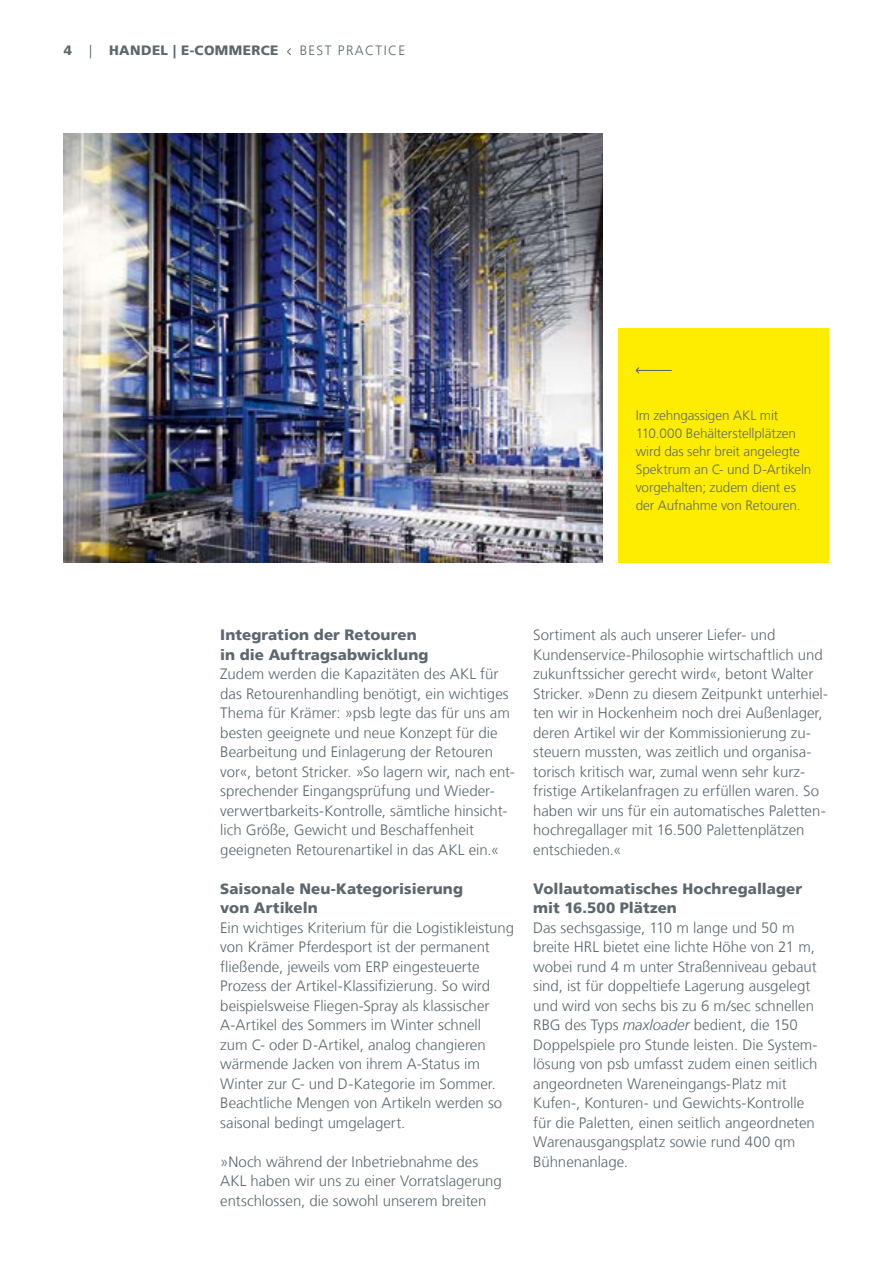
<style>
.page{position:relative;width:893px;height:1263px;background:#fff}
.page>*{position:absolute;margin:0;border:0;box-sizing:border-box;transform-origin:0 0}
.t1{font:300 15px/19.5px "Frutiger";color:#5c676e}
.t2{font:900 15px/19.5px "Frutiger";letter-spacing:.005em;color:#5c676e}
.t3{font:300 13.5px/18px "Frutiger";letter-spacing:-.005em;color:#5c676e}
.t4{font:900 13.5px "Frutiger";letter-spacing:.03em;color:#5c676e}
.t5{font:300 13.5px "Frutiger";letter-spacing:.1em;color:#5c676e}
.s1{font-family:"Frutiger LT";font-style:italic}
</style>
<div class="page">
<img style="left:64px;top:133px;width:539px;height:429px">
<div style="left:619px;top:328px;width:210px;height:234px;background:#ffed00"></div>
<svg style="left:636px;top:367px;width:36px;height:7px"></svg>
<svg style="left:287px;top:48px;width:4px;height:8px"></svg>
<p class="t4" style="left:64px;top:42px;width:10px">4</p>
<p class="t3" style="left:89px;top:42px;width:4px">|</p>
<p class="t4" style="left:109px;top:42px;width:171px">HANDEL | E-COMMERCE</p>
<p class="t5" style="left:300px;top:43px;width:107px">BEST PRACTICE</p>
<p class="t3" style="left:636px;top:406px;width:177px">Im zehngassigen AKL mit<br>110.000 Behälterstellplätzen wird das sehr breit angelegte<br>Spektrum an C- und D-Artikeln vorgehalten; zudem dient es der Aufnahme von Retouren.</p>
<p class="t2" style="left:220px;top:625px;width:210px">Integration der Retouren in die Auftragsabwicklung</p>
<p class="t1" style="left:220px;top:665px;width:296px">Zudem werden die Kapazitäten des AKL für das Retourenhandling benötigt, ein wichtiges Thema für Krämer: »psb legte das für uns am besten geeignete und neue Konzept für die Bearbeitung und Einlagerung der Retouren vor«, betont Stricker. »So lagern wir, nach ent&shy;sprechender Eingangsprüfung und Wieder&shy;verwertbarkeits-Kontrolle, sämtliche hinsicht&shy;lich Größe, Gewicht und Beschaffenheit geeigneten Retourenartikel in das AKL ein.«</p>
<p class="t2" style="left:220px;top:879px;width:244px">Saisonale Neu-Kategorisierung von Artikeln</p>
<p class="t1" style="left:220px;top:918px;width:295px">Ein wichtiges Kriterium für die Logistikleistung von Krämer Pferdesport ist der permanent fließende, jeweils vom ERP eingesteuerte Prozess der Artikel-Klassifizierung. So wird beispielsweise Fliegen-Spray als klassischer A-Artikel des Sommers im Winter schnell<br>zum C- oder D-Artikel, analog changieren wärmende Jacken von ihrem A-Status im Winter zur C- und D-Kategorie im Sommer.<br>Beachtliche Mengen von Artikeln werden so saisonal bedingt umgelagert.</p>
<p class="t1" style="left:220px;top:1152px;width:283px">»Noch während der Inbetriebnahme des<br>AKL haben wir uns zu einer Vorratslagerung entschlossen, die sowohl unserem breiten</p>
<p class="t1" style="left:533px;top:626px;width:296px">Sortiment als auch unserer Liefer- und Kundenservice-Philosophie wirtschaftlich und zukunftssicher gerecht wird«, betont Walter Stricker. »Denn zu diesem Zeitpunkt unterhiel&shy;ten wir in Hockenheim noch drei Außenlager, deren Artikel wir der Kommissionierung zu&shy;steuern mussten, was zeitlich und organisa&shy;torisch kritisch war, zumal wenn sehr kurz&shy;fristige Artikelanfragen zu erfüllen waren. So haben wir uns für ein automatisches Paletten&shy;hochregallager mit 16.500 Palettenplätzen entschieden.«</p>
<p class="t2" style="left:533px;top:879px;width:270px">Vollautomatisches Hochregallager mit 16.500 Plätzen</p>
<p class="t1" style="left:533px;top:918px;width:286px">Das sechsgassige, 110 m lange und 50 m breite HRL bietet eine lichte Höhe von 21 m, wobei rund 4 m unter Straßenniveau gebaut sind, ist für doppeltiefe Lagerung ausgelegt und wird von sechs bis zu 6 m/sec schnellen RBG des Typs <span class="s1">maxloader</span> bedient, die 150<br>Doppelspiele pro Stunde leisten. Die System&shy;lösung von psb umfasst zudem einen seitlich angeordneten Wareneingangs-Platz mit Kufen-, Konturen- und Gewichts-Kontrolle für die Paletten, einen seitlich angeordneten Warenausgangsplatz sowie rund 400 qm Bühnenanlage.</p>
</div>
